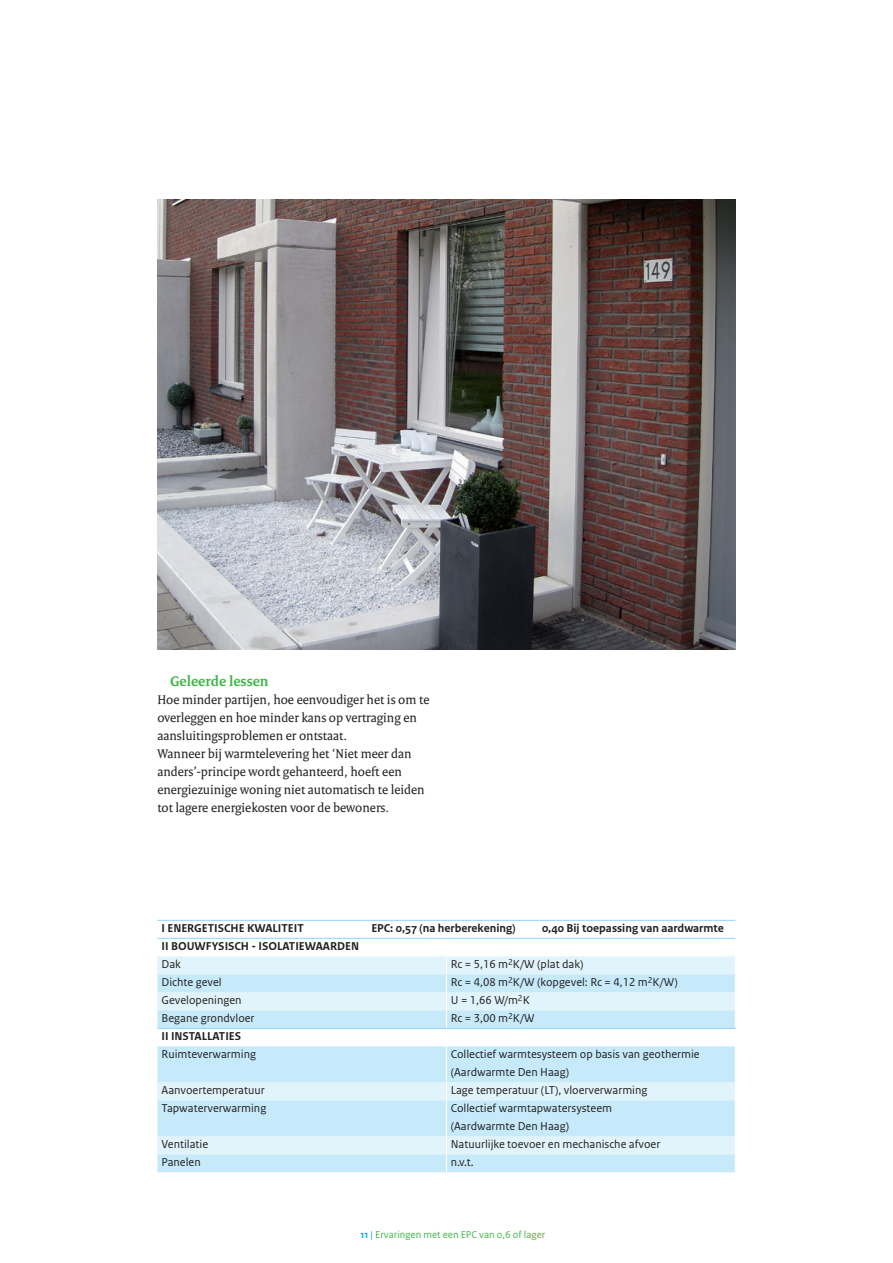
<style>
.page{position:relative;width:893px;height:1263px;background:#fff}
.page>*{position:absolute;margin:0;border:0;box-sizing:border-box;transform-origin:0 0}
.t1{font:700 15px "Rijksoverheid Serif";color:#42b649}
.t2{font:13.5px/18px "Rijksoverheid Serif";color:#231f20}
.t3{font:12px/18px "Rijksoverheid Sans Text";color:#231f20}
.t4{font:700 12px "Rijksoverheid Sans Text";color:#231f20}
.t5{font:10.5px "Rijksoverheid Sans Text";color:#42b649}
.s1{font-weight:700;color:#00aeef}
.s2{color:#00aeef}
</style>
<div class="page">
<img style="left:157px;top:200px;width:579px;height:450px">
<div style="left:157px;top:956px;width:578px;height:18px;background:#e1f4fc"></div>
<svg style="left:157px;top:974px;width:578px;height:198px;background:#d2eefa"></svg>
<svg style="left:446px;top:956px;width:1px;height:72px"></svg>
<hr style="left:446px;top:1046px;width:1px;height:36px;background:#fff">
<svg style="left:446px;top:1082px;width:1px;height:18px"></svg>
<hr style="left:446px;top:1100px;width:1px;height:36px;background:#fff">
<svg style="left:446px;top:1136px;width:1px;height:36px"></svg>
<hr style="left:157px;top:920px;width:210px;height:1px;background:#8dd7f7">
<hr style="left:157px;top:938px;width:210px;height:1px;background:#8dd7f7">
<hr style="left:157px;top:1028px;width:210px;height:1px;background:#8dd7f7">
<hr style="left:367px;top:1028px;width:79px;height:1px;background:#8dd7f7">
<hr style="left:446px;top:1028px;width:290px;height:1px;background:#8dd7f7">
<hr style="left:367px;top:920px;width:79px;height:1px;background:#8dd7f7">
<hr style="left:446px;top:920px;width:289px;height:1px;background:#8dd7f7">
<hr style="left:367px;top:938px;width:79px;height:1px;background:#8dd7f7">
<hr style="left:446px;top:938px;width:289px;height:1px;background:#8dd7f7">
<p class="t1" style="left:170px;top:672px;width:100px">Geleerde lessen</p>
<p class="t2" style="left:157px;top:690px;width:274px">Hoe minder partijen, hoe eenvoudiger het is om te overleggen en hoe minder kans op vertraging en aansluitingsproblemen er ontstaat.<br>Wanneer bij warmtelevering het ‘Niet meer dan anders’-principe wordt gehanteerd, hoeft een energiezuinige woning niet automatisch te leiden tot lagere energiekosten voor de bewoners.</p>
<p class="t4" style="left:162px;top:921px;width:144px">I ENERGETISCHE KWALITEIT</p>
<p class="t4" style="left:371px;top:921px;width:146px">EPC: 0,57 (na herberekening)</p>
<p class="t4" style="left:542px;top:921px;width:183px">0,40 Bij toepassing van aardwarmte</p>
<p class="t4" style="left:162px;top:939px;width:199px">II BOUWFYSISCH - ISOLATIEWAARDEN</p>
<p class="t3" style="left:162px;top:955px;width:21px">Dak</p>
<p class="t3" style="left:451px;top:955px;width:134px">Rc = 5,16 m<sup>2</sup>K/W (plat dak)</p>
<p class="t3" style="left:162px;top:973px;width:62px">Dichte gevel</p>
<p class="t3" style="left:451px;top:973px;width:229px">Rc = 4,08 m<sup>2</sup>K/W (kopgevel: Rc = 4,12 m<sup>2</sup>K/W)</p>
<p class="t3" style="left:162px;top:991px;width:81px">Gevelopeningen</p>
<p class="t3" style="left:451px;top:991px;width:81px">U = 1,66 W/m<sup>2</sup>K</p>
<p class="t3" style="left:162px;top:1009px;width:95px">Begane grondvloer</p>
<p class="t3" style="left:451px;top:1009px;width:85px">Rc = 3,00 m<sup>2</sup>K/W</p>
<p class="t4" style="left:162px;top:1029px;width:81px">II INSTALLATIES</p>
<p class="t3" style="left:162px;top:1045px;width:96px">Ruimteverwarming</p>
<p class="t3" style="left:451px;top:1045px;width:251px">Collectief warmtesysteem op basis van geothermie (Aardwarmte Den Haag)</p>
<p class="t3" style="left:162px;top:1081px;width:105px">Aanvoertemperatuur</p>
<p class="t3" style="left:451px;top:1081px;width:198px">Lage temperatuur (LT), vloerverwarming</p>
<p class="t3" style="left:162px;top:1099px;width:106px">Tapwaterverwarming</p>
<p class="t3" style="left:451px;top:1099px;width:163px">Collectief warmtapwatersysteem (Aardwarmte Den Haag)</p>
<p class="t3" style="left:162px;top:1135px;width:48px">Ventilatie</p>
<p class="t3" style="left:451px;top:1135px;width:211px">Natuurlijke toevoer en mechanische afvoer</p>
<p class="t3" style="left:162px;top:1153px;width:41px">Panelen</p>
<p class="t3" style="left:451px;top:1153px;width:24px">n.v.t.</p>
<p class="t5" style="left:360px;top:1229px;width:186px"><span class="s1">11</span> <span class="s2">|</span> Ervaringen met een EPC van 0,6 of lager</p>
</div>
